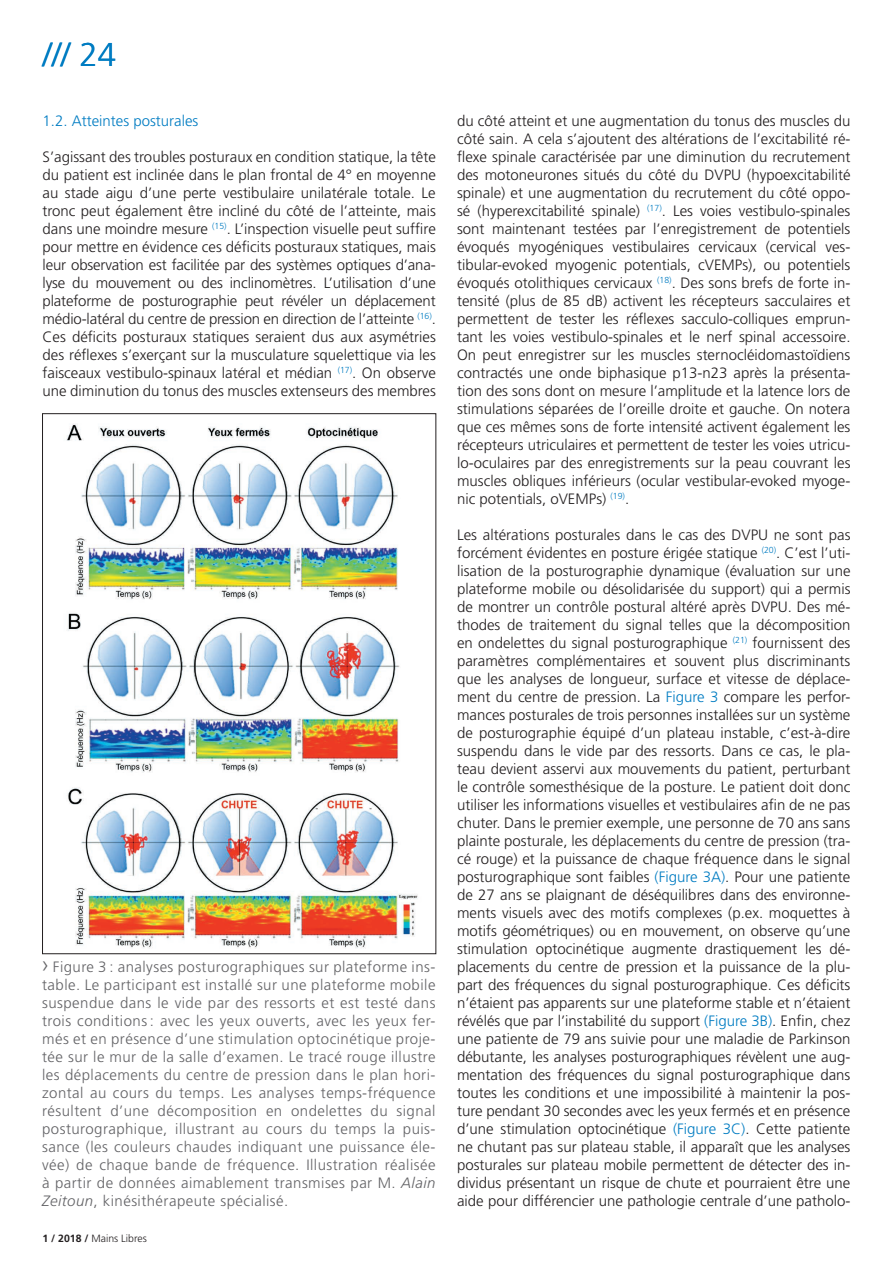
<style>
.page{position:relative;width:893px;height:1263px;background:#fff}
.page>*{position:absolute;margin:0;border:0;box-sizing:border-box;transform-origin:0 0}
.t1{font:300 33px "Frutiger";color:#007cc2}
.t2{font:300 15.15px "Frutiger";color:#007cc2}
.t3{font:300 15px/18px "Frutiger";color:#231f20;text-align:justify}
.t4{font:300 15px/18px "Frutiger";letter-spacing:.03em;color:#636366;text-align:justify}
.t5{font:300 10.5px "Frutiger";color:#231f20}
.s1{font-size:22.5px}
.s2{font-style:italic}
.s3{font-weight:700}
.s4{color:#007cc2}
</style>
<div class="page">
<img style="left:66px;top:424px;width:352px;height:525px">
<h1 class="t1" style="left:43px;top:36px;width:75px">/// 24</h1>
<p class="t2" style="left:43px;top:112px;width:157px">1.2. Atteintes posturales</p>
<p class="t3" style="left:43px;top:148px;width:395px">S’agissant des troubles posturaux en condition statique, la tête du patient est inclinée dans le plan frontal de 4° en moyenne au stade aigu d’une perte vestibulaire unilatérale totale. Le tronc peut également être incliné du côté de l’atteinte, mais dans une moindre mesure <sup>(15)</sup>. L’inspection visuelle peut suffire pour mettre en évidence ces déficits posturaux statiques, mais leur observation est facilitée par des systèmes optiques d’ana&shy;lyse du mouvement ou des inclinomètres. L’utilisation d’une plateforme de posturographie peut révéler un déplacement médio-latéral du centre de pression en direction de l’atteinte <sup>(16)</sup>.<br>Ces déficits posturaux statiques seraient dus aux asymétries des réflexes s’exerçant sur la musculature squelettique via les faisceaux vestibulo-spinaux latéral et médian <sup>(17)</sup>. On observe une diminution du tonus des muscles extenseurs des membres</p>
<p class="t4" style="left:42px;top:958px;width:395px"><span class="s1">›</span> Figure 3 : analyses posturographiques sur plateforme ins&shy;table. Le participant est installé sur une plateforme mobile suspendue dans le vide par des ressorts et est testé dans trois conditions: avec les yeux ouverts, avec les yeux fer&shy;més et en présence d’une stimulation optocinétique proje&shy;tée sur le mur de la salle d’examen. Le tracé rouge illustre les déplacements du centre de pression dans le plan hori&shy;zontal au cours du temps. Les analyses temps-fréquence résultent d’une décomposition en ondelettes du signal posturographique, illustrant au cours du temps la puis&shy;sance (les couleurs chaudes indiquant une puissance éle&shy;vée) de chaque bande de fréquence. Illustration réalisée à partir de données aimablement transmises par M. <span class="s2">Alain Zeitoun</span>, kinésithérapeute spécialisé.</p>
<p class="t5" style="left:43px;top:1232px;width:106px"><span class="s3">1 / 2018 /</span> Mains Libres</p>
<p class="t3" style="left:457px;top:112px;width:395px">du côté atteint et une augmentation du tonus des muscles du côté sain. A cela s’ajoutent des altérations de l’excitabilité ré&shy;flexe spinale caractérisée par une diminution du recrutement des motoneurones situés du côté du DVPU (hypoexcitabilité spinale) et une augmentation du recrutement du côté oppo&shy;sé (hyperexcitabilité spinale) <sup>(17)</sup>. Les voies vestibulo-spinales sont maintenant testées par l’enregistrement de potentiels évoqués myogéniques vestibulaires cervicaux (cervical ves&shy;tibular-evoked myogenic potentials, cVEMPs), ou potentiels évoqués otolithiques cervicaux <sup>(18)</sup>. Des sons brefs de forte in&shy;tensité (plus de 85 dB) activent les récepteurs sacculaires et permettent de tester les réflexes sacculo-colliques emprun&shy;tant les voies vestibulo-spinales et le nerf spinal accessoire.<br>On peut enregistrer sur les muscles sternocléidomastoïdiens contractés une onde biphasique p13-n23 après la présenta&shy;tion des sons dont on mesure l’amplitude et la latence lors de stimulations séparées de l’oreille droite et gauche. On notera que ces mêmes sons de forte intensité activent également les récepteurs utriculaires et permettent de tester les voies utricu&shy;lo-oculaires par des enregistrements sur la peau couvrant les muscles obliques inférieurs (ocular vestibular-evoked myoge&shy;nic potentials, oVEMPs) <sup>(19)</sup>.</p>
<p class="t3" style="left:457px;top:526px;width:395px">Les altérations posturales dans le cas des DVPU ne sont pas forcément évidentes en posture érigée statique <sup>(20)</sup>. C’est l’uti&shy;lisation de la posturographie dynamique (évaluation sur une plateforme mobile ou désolidarisée du support) qui a permis de montrer un contrôle postural altéré après DVPU. Des mé&shy;thodes de traitement du signal telles que la décomposition en ondelettes du signal posturographique <sup>(21)</sup> fournissent des paramètres complémentaires et souvent plus discriminants que les analyses de longueur, surface et vitesse de déplace&shy;ment du centre de pression. La <span class="s4">Figure 3</span> compare les perfor&shy;mances posturales de trois personnes installées sur un système de posturographie équipé d’un plateau instable, c’est-à-dire suspendu dans le vide par des ressorts. Dans ce cas, le pla&shy;teau devient asservi aux mouvements du patient, perturbant le contrôle somesthésique de la posture. Le patient doit donc utiliser les informations visuelles et vestibulaires afin de ne pas chuter. Dans le premier exemple, une personne de 70 ans sans plainte posturale, les déplacements du centre de pression (tra&shy;cé rouge) et la puissance de chaque fréquence dans le signal posturographique sont faibles <span class="s4">(Figure 3A)</span>. Pour une patiente de 27 ans se plaignant de déséquilibres dans des environne&shy;ments visuels avec des motifs complexes (p.ex. moquettes à motifs géométriques) ou en mouvement, on observe qu’une stimulation optocinétique augmente drastiquement les dé&shy;placements du centre de pression et la puissance de la plu&shy;part des fréquences du signal posturographique. Ces déficits n’étaient pas apparents sur une plateforme stable et n’étaient révélés que par l’instabilité du support <span class="s4">(Figure 3B)</span>. Enfin, chez une patiente de 79 ans suivie pour une maladie de Parkinson débutante, les analyses posturographiques révèlent une aug&shy;mentation des fréquences du signal posturographique dans toutes les conditions et une impossibilité à maintenir la pos&shy;ture pendant 30 secondes avec les yeux fermés et en présence d’une stimulation optocinétique <span class="s4">(Figure 3C)</span>. Cette patiente ne chutant pas sur plateau stable, il apparaît que les analyses posturales sur plateau mobile permettent de détecter des in&shy;dividus présentant un risque de chute et pourraient être une aide pour différencier une pathologie centrale d’une patholo-</p>
</div>
